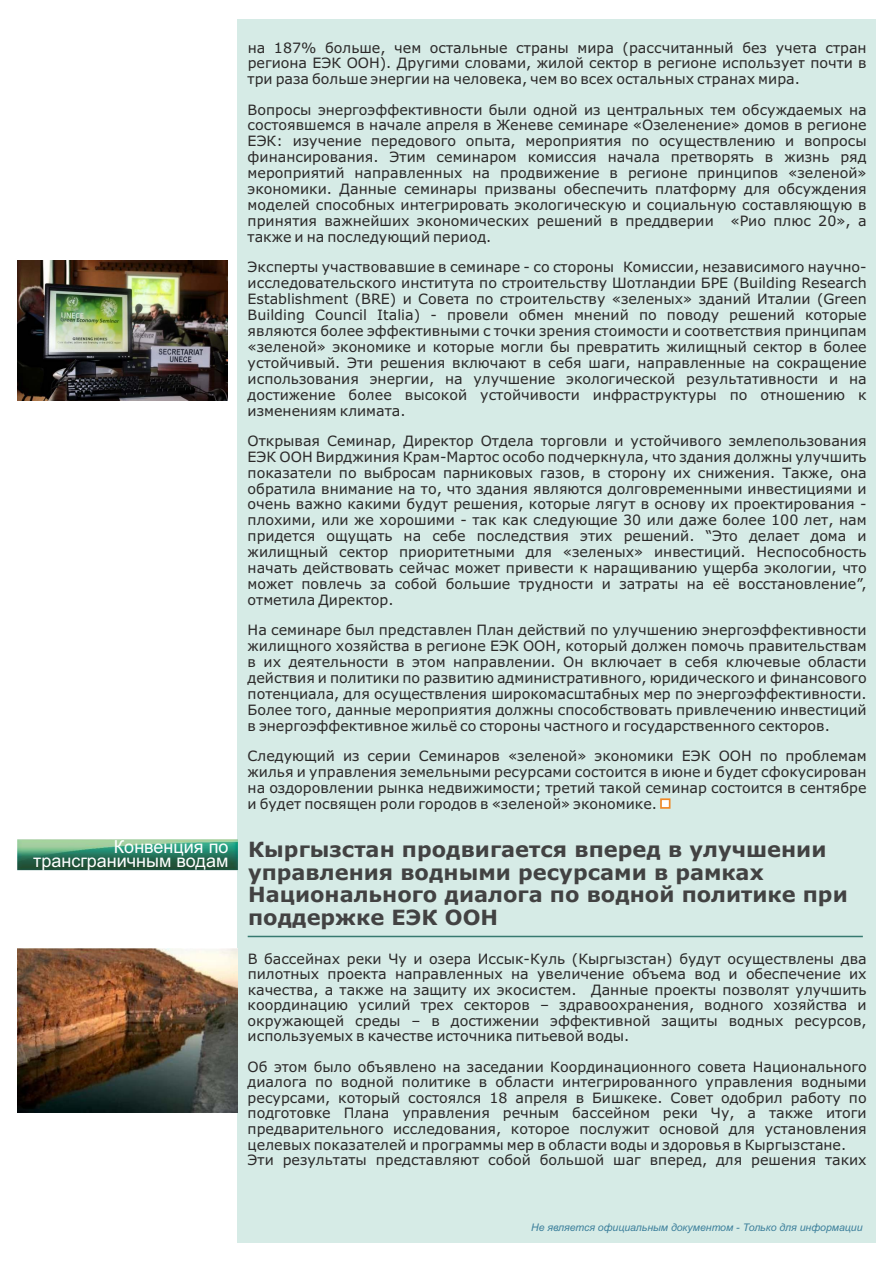
<style>
.page{position:relative;width:893px;height:1263px;background:#fff}
.page>*{position:absolute;margin:0;border:0;box-sizing:border-box;transform-origin:0 0}
.t1{font:700 21px/22.8px "Verdana";color:#424242}
.t2{font:18px/14.4px "Arial";color:#fff;text-align:right}
.t3{font:14.25px/15.9px "Verdana";color:#2b2929;text-align:justify}
.t4{font:italic 10.5px "Arial";color:#3d809c}
</style>
<div class="page">
<div style="left:238px;top:19px;width:638px;height:1223px;background:#d6ebe6"></div>
<svg style="left:660px;top:798px;width:11px;height:11px"></svg>
<hr style="left:248px;top:936px;width:615px;height:1px;background:#367a70">
<img style="left:17px;top:839px;width:221px;height:31px">
<img style="left:17px;top:948px;width:221px;height:165px">
<img style="left:17px;top:260px;width:210px;height:140px">
<p class="t2" style="left:33px;top:841px;width:197px">Конвенция по трансграничным водам</p>
<p class="t3" style="left:248px;top:41px;width:621px">на 187% больше, чем остальные страны мира (рассчитанный без учета стран региона ЕЭК ООН). Другими словами, жилой сектор в регионе использует почти в три раза больше энергии на человека, чем во всех остальных странах мира.</p>
<p class="t3" style="left:248px;top:103px;width:621px">Вопросы энергоэффективности были одной из центральных тем обсуждаемых на состоявшемся в начале апреля в Женеве семинаре «Озеленение» домов в регионе ЕЭК: изучение передового опыта, мероприятия по осуществлению и вопросы финансирования. Этим семинаром комиссия начала претворять в жизнь ряд мероприятий направленных на продвижение в регионе принципов «зеленой» экономики. Данные семинары призваны обеспечить платформу для обсуждения моделей способных интегрировать экологическую и социальную составляющую в принятия важнейших экономических решений в преддверии «Рио плюс 20», а также и на последующий период.</p>
<p class="t3" style="left:248px;top:260px;width:621px">Эксперты участвовавшие в семинаре - со стороны Комиссии, независимого научно&shy;исследовательского института по строительству Шотландии БРЕ (Building Research Establishment (BRE) и Совета по строительству «зеленых» зданий Италии (Green Building Council Italia) - провели обмен мнений по поводу решений которые являются более эффективными с точки зрения стоимости и соответствия принципам «зеленой» экономике и которые могли бы превратить жилищный сектор в более устойчивый. Эти решения включают в себя шаги, направленные на сокращение использования энергии, на улучшение экологической результативности и на достижение более высокой устойчивости инфраструктуры по отношению к изменениям климата.</p>
<p class="t3" style="left:248px;top:434px;width:621px">Открывая Семинар, Директор Отдела торговли и устойчивого землепользования ЕЭК ООН Вирджиния Крам-Мартос особо подчеркнула, что здания должны улучшить показатели по выбросам парниковых газов, в сторону их снижения. Также, она обратила внимание на то, что здания являются долговременными инвестициями и очень важно какими будут решения, которые лягут в основу их проектирования - плохими, или же хорошими - так как следующие 30 или даже более 100 лет, нам придется ощущать на себе последствия этих решений. “Это делает дома и жилищный сектор приоритетными для «зеленых» инвестиций. Неспособность начать действовать сейчас может привести к наращиванию ущерба экологии, что может повлечь за собой большие трудности и затраты на её восстановление”, отметила Директор.</p>
<p class="t3" style="left:248px;top:623px;width:621px">На семинаре был представлен План действий по улучшению энергоэффективности жилищного хозяйства в регионе ЕЭК ООН, который должен помочь правительствам в их деятельности в этом направлении. Он включает в себя ключевые области действия и политики по развитию административного, юридического и финансового потенциала, для осуществления широкомасштабных мер по энергоэффективности.<br>Более того, данные мероприятия должны способствовать привлечению инвестиций в энергоэффективное жильё со стороны частного и государственного секторов.</p>
<p class="t3" style="left:248px;top:749px;width:621px">Следующий из серии Семинаров «зеленой» экономики ЕЭК ООН по проблемам жилья и управления земельными ресурсами состоится в июне и будет сфокусирован на оздоровлении рынка недвижимости; третий такой семинар состоится в сентябре и будет посвящен роли городов в «зеленой» экономике.</p>
<h1 class="t1" style="left:248px;top:839px;width:601px">Кыргызстан продвигается вперед в улучшении управления водными ресурсами в рамках Национального диалога по водной политике при поддержке ЕЭК ООН</h1>
<p class="t3" style="left:248px;top:952px;width:621px">В бассейнах реки Чу и озера Иссык-Куль (Кыргызстан) будут осуществлены два пилотных проекта направленных на увеличение объема вод и обеспечение их качества, а также на защиту их экосистем. Данные проекты позволят улучшить координацию усилий трех секторов – здравоохранения, водного хозяйства и окружающей среды – в достижении эффективной защиты водных ресурсов, используемых в качестве источника питьевой воды.</p>
<p class="t3" style="left:248px;top:1060px;width:621px;line-height:15.5px;text-align:left">Об этом было объявлено на заседании Координационного совета Национального диалога по водной политике в области интегрированного управления водными ресурсами, который состоялся 18 апреля в Бишкеке. Совет одобрил работу по подготовке Плана управления речным бассейном реки Чу, а также итоги предварительного исследования, которое послужит основой для установления целевых показателей и программы мер в области воды и здоровья в Кыргызстане.<br>Эти результаты представляют собой большой шаг вперед, для решения таких</p>
<p class="t4" style="left:539px;top:1222px;width:325px">ляетляеся официальным документом - Том - Только для информации</p>
<p class="t4" style="left:575px;top:1223px;width:146px">тся официальным документ</p>
<p class="t4" style="left:730px;top:1222px;width:115px">олько для информации</p>
<p class="t4" style="left:512px;top:1222px;width:48px">Не явНе яв</p>
</div>
